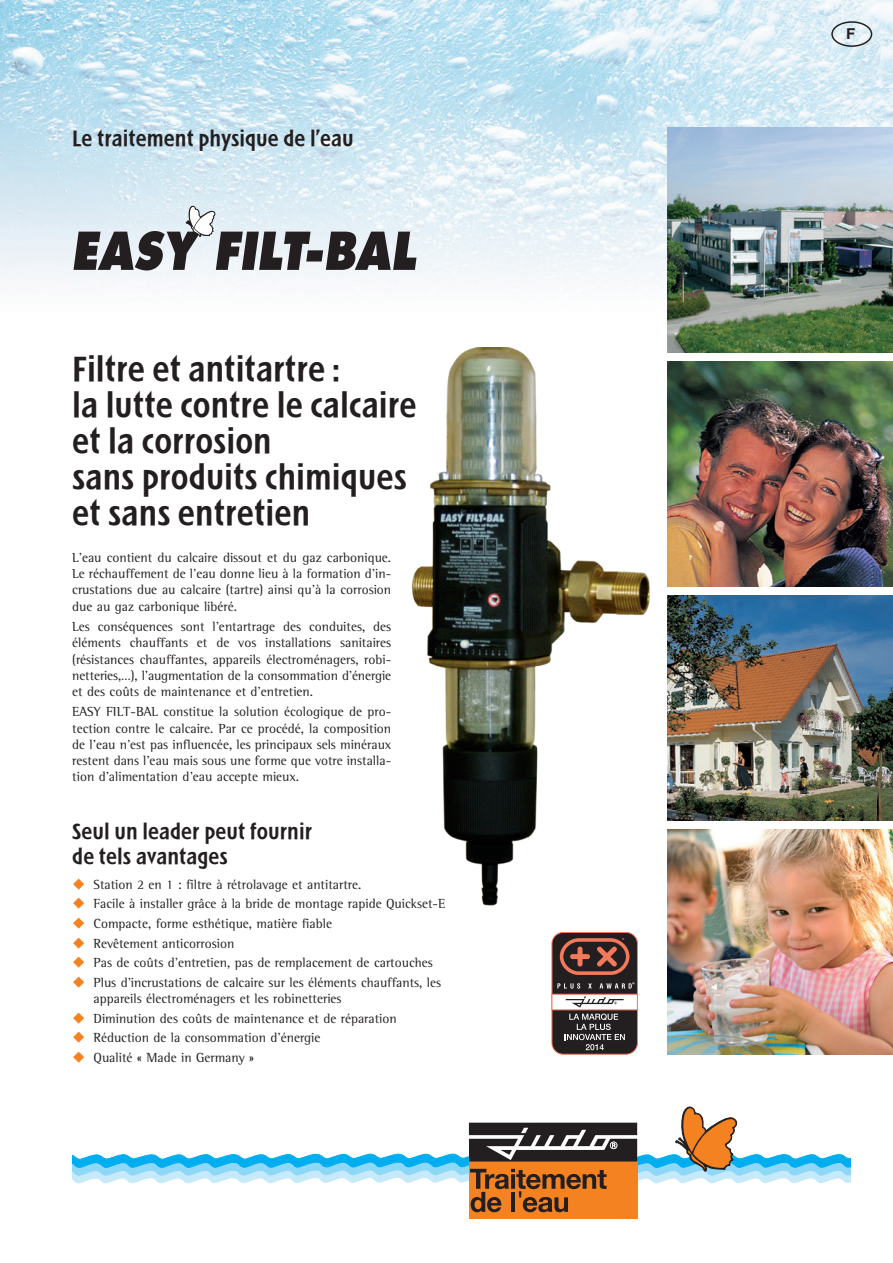
<style>
.page{position:relative;width:893px;height:1263px;background:#fff}
.page>*{position:absolute;margin:0;border:0;box-sizing:border-box;transform-origin:0 0}
.t1{font:500 33px/36px "Linotype Spitz";color:#231f20}
.Text_9pt_CE{font:500 21px/25.2px "Linotype Spitz";color:#231f20}
.Fließtext{font:500 21px "Linotype Spitz";color:#231f20}
.t2{font:700 15px "Helvetica";color:#231f20}
.Fließtext-2{font:13.5px/16.2px "Rotis Semi Serif";color:#231f20;text-align:justify}
.Text_9pt_CE-2{font:13.5px/16.2px "Rotis Semi Serif";color:#231f20}
.s1{color:#f58220}
</style>
<div class="page">
<img style="left:411px;top:347px;width:257px;height:576px">
<img style="left:0;top:0;width:893px;height:337px">
<img style="left:668px;top:128px;width:225px;height:225px">
<img style="left:668px;top:361px;width:225px;height:226px">
<img style="left:668px;top:595px;width:225px;height:226px">
<img style="left:668px;top:829px;width:225px;height:225px">
<div style="left:469px;top:1161px;width:168px;height:58px;background:#f58220"></div>
<svg style="left:72px;top:1106px;width:778px;height:106px"></svg>
<svg style="left:74px;top:206px;width:342px;height:64px;background:#9fa4a8"></svg>
<div style="left:831px;top:21px;width:41px;height:26px;border:2px solid #231f20;border-radius:50%"></div>
<div style="left:552px;top:932px;width:85px;height:122px;background:#231f20;border-radius:11px"></div>
<div style="left:551px;top:932px;width:87px;height:122px;border:1px solid #f3795b;border-radius:11px"></div>
<svg style="left:557px;top:983px;width:23px;height:6px"></svg>
<svg style="left:588px;top:983px;width:4px;height:6px"></svg>
<svg style="left:600px;top:982px;width:34px;height:7px"></svg>
<svg style="left:560px;top:938px;width:69px;height:37px"></svg>
<div style="left:551px;top:994px;width:87px;height:16px;background:#fff;border:1px solid #f3795b"></div>
<svg style="left:566px;top:996px;width:58px;height:11px"></svg>
<svg style="left:565px;top:1013px;width:60px;height:37px"></svg>
<p class="Fließtext" style="left:72px;top:125px;width:283px">Le traitement physique de l’eau</p>
<p class="t1" style="left:72px;top:351px;width:346px">Filtre et antitartre :<br>la lutte contre le calcaire et la corrosion</p>
<p class="t1" style="left:72px;top:459px;width:336px">sans produits chimiques et sans entretien</p>
<p class="Fließtext-2" style="left:72px;top:549px;width:320px">L’eau contient du calcaire dissout et du gaz carbonique.<br>Le réchauffement de l’eau donne lieu à la formation d’in&shy;crustations due au calcaire (tartre) ainsi qu’à la corrosion due au gaz carbonique libéré.</p>
<p class="Fließtext-2" style="left:72px;top:618px;width:320px">Les conséquences sont l’entartrage des conduites, des éléments chauffants et de vos installations sanitaires (résistances chauffantes, appareils électroménagers, robi&shy;netteries,…), l’augmentation de la consommation d’énergie et des coûts de maintenance et d’entretien.</p>
<p class="Fließtext-2" style="left:72px;top:704px;width:320px">EASY FILT-BAL constitue la solution écologique de pro&shy;tection contre le calcaire. Par ce procédé, la composition de l’eau n’est pas influencée, les principaux sels minéraux restent dans l’eau mais sous une forme que votre installa&shy;tion d’alimentation d’eau accepte mieux.</p>
<p class="Text_9pt_CE" style="left:72px;top:819px;width:241px">Seul un leader peut fournir de tels avantages</p>
<p class="Text_9pt_CE-2" style="left:72px;top:876px;width:291px"><span class="s1">◆</span> Station 2 en 1 : filtre à rétrolavage et antitartre.</p>
<p class="Text_9pt_CE-2" style="left:72px;top:896px;width:375px"><span class="s1">◆</span> Facile à installer grâce à la bride de montage rapide Quickset-E</p>
<p class="Text_9pt_CE-2" style="left:72px;top:915px;width:261px"><span class="s1">◆</span> Compacte, forme esthétique, matière fiable</p>
<p class="Text_9pt_CE-2" style="left:72px;top:935px;width:163px"><span class="s1">◆</span> Revêtement anticorrosion</p>
<p class="Text_9pt_CE-2" style="left:72px;top:955px;width:362px"><span class="s1">◆</span> Pas de coûts d’entretien, pas de remplacement de cartouches</p>
<p class="Text_9pt_CE-2" style="left:94px;top:974px;width:349px;text-indent:-21px"><span class="s1">◆</span> Plus d’incrustations de calcaire sur les éléments chauffants, les appareils électroménagers et les robinetteries</p>
<p class="Text_9pt_CE-2" style="left:72px;top:1010px;width:326px"><span class="s1">◆</span> Diminution des coûts de maintenance et de réparation</p>
<p class="Text_9pt_CE-2" style="left:72px;top:1030px;width:250px"><span class="s1">◆</span> Réduction de la consommation d’énergie</p>
<p class="Text_9pt_CE-2" style="left:72px;top:1049px;width:183px"><span class="s1">◆</span> Qualité « Made in Germany »</p>
<p class="t2" style="left:846px;top:24px;width:11px">F</p>
</div>
